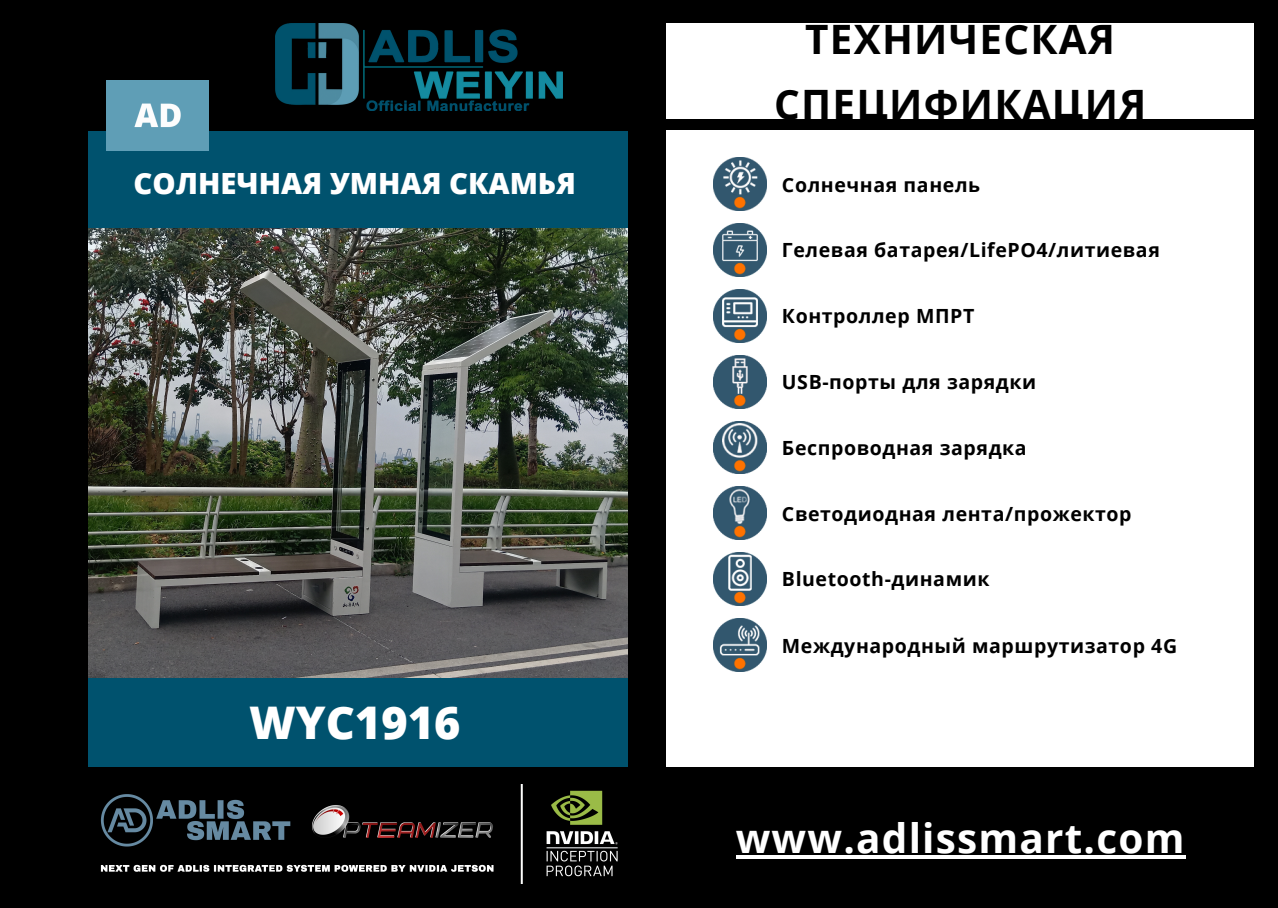
<style>
.page{position:relative;width:1278px;height:908px;background:#fff}
.page>*{position:absolute;margin:0;border:0;box-sizing:border-box;transform-origin:0 0}
.t1{font:800 45px "Open Sans";color:#fff}
.t2{font:700 40.5px/64.5px "Open Sans";letter-spacing:.03em;color:#000;text-align:center}
.t3{font:700 40.5px "Open Sans";letter-spacing:.03em;color:#fff}
.t4{font:800 29.25px "Open Sans";color:#fff}
.t5{font:700 19.55px "Open Sans";letter-spacing:.03em;color:#000}
</style>
<div class="page">
<div style="left:0;top:0;width:628px;height:908px;background:#00526e"></div>
<img style="left:87px;top:229px;width:541px;height:448px">
<div style="left:628px;top:0;width:650px;height:908px;background:#000"></div>
<div style="left:666px;top:130px;width:587px;height:637px;background:#fff"></div>
<div style="left:0;top:0;width:662px;height:130px;background:#000"></div>
<img style="left:275px;top:23px;width:287px;height:88px">
<img style="left:714px;top:158px;width:53px;height:53px">
<img style="left:714px;top:224px;width:53px;height:53px">
<img style="left:714px;top:289px;width:53px;height:53px">
<img style="left:714px;top:355px;width:53px;height:53px">
<img style="left:714px;top:421px;width:53px;height:53px">
<img style="left:714px;top:487px;width:53px;height:53px">
<div style="left:0;top:23px;width:87px;height:862px;background:#000"></div>
<div style="left:0;top:767px;width:1278px;height:141px;background:#000"></div>
<img style="left:100px;top:784px;width:518px;height:99px">
<img style="left:714px;top:552px;width:53px;height:53px">
<img style="left:714px;top:618px;width:53px;height:53px">
<div style="left:666px;top:23px;width:587px;height:96px;background:#fff"></div>
<hr style="left:736px;top:855px;width:449px;height:4px;background:#fff">
<div style="left:107px;top:80px;width:102px;height:71px;background:#5f9eb6"></div>
<img style="left:134px;top:103px;width:47px;height:25px">
<p class="t2" style="left:774px;top:6px;width:374px">ТЕХНИЧЕСКАЯ<br>СПЕЦИФИКАЦИЯ</p>
<p class="t4" style="left:134px;top:163px;width:444px">СОЛНЕЧНАЯ УМНАЯ СКАМЬЯ</p>
<p class="t5" style="left:782px;top:171px;width:200px">Солнечная панель</p>
<p class="t5" style="left:782px;top:236px;width:379px">Гелевая батарея/LifePO4/литиевая</p>
<p class="t5" style="left:782px;top:302px;width:194px">Контроллер МПРТ</p>
<p class="t5" style="left:782px;top:368px;width:256px">USB-порты для зарядки</p>
<p class="t5" style="left:782px;top:434px;width:246px">Беспроводная зарядка</p>
<p class="t5" style="left:782px;top:500px;width:351px">Светодиодная лента/прожектор</p>
<p class="t5" style="left:782px;top:565px;width:209px">Bluetooth-динамик</p>
<p class="t1" style="left:249px;top:691px;width:213px">WYC1916</p>
<p class="t5" style="left:782px;top:632px;width:397px">Международный маршрутизатор 4G</p>
<p class="t3" style="left:736px;top:810px;width:450px">www.adlissmart.com</p>
</div>
